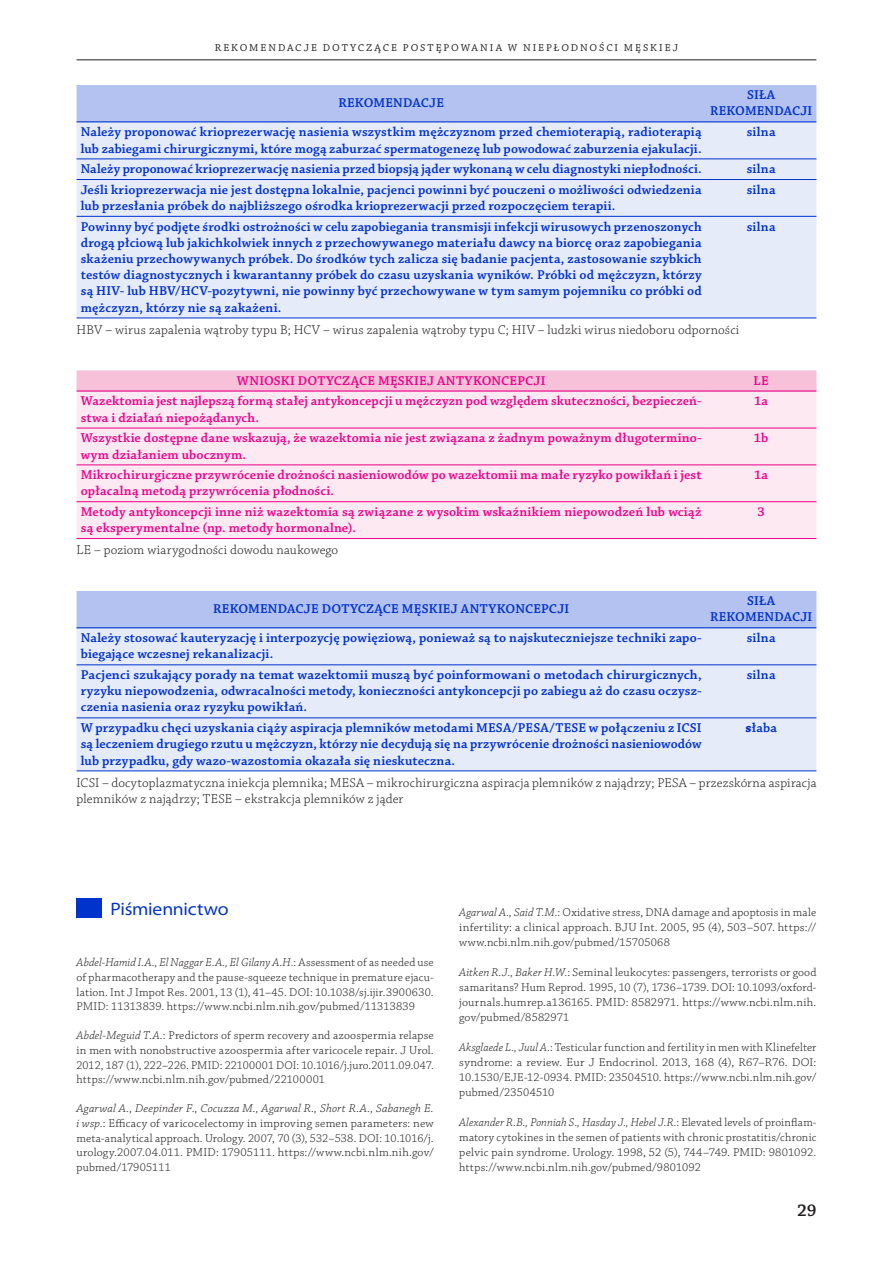
<style>
.page{position:relative;width:893px;height:1263px;background:#fff}
.page>*{position:absolute;margin:0;border:0;box-sizing:border-box;transform-origin:0 0}
.t1{font:semi-expanded 18px "Myriad Pro";letter-spacing:-.015em;color:#0032cc}
.t2{font:600 18px "Chaparral Pro";color:#231f20}
.t3{font:600 13.5px/16.2px "Chaparral Pro";letter-spacing:.01em;color:#0032cc}
.t4{font:600 13.5px/16.2px "Chaparral Pro";letter-spacing:.015em;color:#ed028c}
.t5{font:300 13.5px/16.2px "Chaparral Pro";letter-spacing:.015em;color:#231f20}
.t6{font:300 12px/15.1px "Chaparral Pro";letter-spacing:.015em;color:#231f20;text-align:justify}
.t7{font:10.5px "Chaparral Pro Capt";color:#231f20}
.s1{font-weight:700}
.s2{font-style:italic}
</style>
<div class="page">
<hr style="left:77px;top:60px;width:739px;height:1px;background:#231f20">
<div style="left:77px;top:85px;width:739px;height:36px;background:#b3c2f0"></div>
<div style="left:77px;top:122px;width:739px;height:196px;background:#e6ebfa"></div>
<hr style="left:77px;top:121px;width:629px;height:1px;background:#0032cc">
<hr style="left:706px;top:121px;width:110px;height:1px;background:#0032cc">
<hr style="left:77px;top:158px;width:629px;height:1px;background:#0032cc">
<hr style="left:706px;top:158px;width:110px;height:1px;background:#0032cc">
<hr style="left:77px;top:179px;width:629px;height:1px;background:#0032cc">
<hr style="left:706px;top:179px;width:110px;height:1px;background:#0032cc">
<hr style="left:77px;top:216px;width:629px;height:1px;background:#0032cc">
<hr style="left:706px;top:216px;width:110px;height:1px;background:#0032cc">
<hr style="left:77px;top:318px;width:629px;height:1px;background:#0032cc">
<hr style="left:706px;top:318px;width:110px;height:1px;background:#0032cc">
<div style="left:77px;top:370px;width:739px;height:20px;background:#f7c1d9"></div>
<div style="left:77px;top:392px;width:739px;height:146px;background:#fce9f1"></div>
<hr style="left:77px;top:390px;width:629px;height:2px;background:#ed028c">
<hr style="left:706px;top:390px;width:110px;height:2px;background:#ed028c">
<hr style="left:77px;top:428px;width:629px;height:1px;background:#ed028c">
<hr style="left:706px;top:428px;width:110px;height:1px;background:#ed028c">
<hr style="left:77px;top:464px;width:629px;height:1px;background:#ed028c">
<hr style="left:706px;top:464px;width:110px;height:1px;background:#ed028c">
<hr style="left:77px;top:501px;width:629px;height:1px;background:#ed028c">
<hr style="left:706px;top:501px;width:110px;height:1px;background:#ed028c">
<hr style="left:77px;top:538px;width:629px;height:1px;background:#ed028c">
<hr style="left:706px;top:538px;width:110px;height:1px;background:#ed028c">
<div style="left:77px;top:591px;width:739px;height:36px;background:#b3c2f0"></div>
<div style="left:77px;top:628px;width:739px;height:142px;background:#e6ebfa"></div>
<hr style="left:77px;top:627px;width:629px;height:1px;background:#0032cc">
<hr style="left:706px;top:627px;width:110px;height:1px;background:#0032cc">
<hr style="left:77px;top:664px;width:629px;height:1px;background:#0032cc">
<hr style="left:706px;top:664px;width:110px;height:1px;background:#0032cc">
<hr style="left:77px;top:717px;width:629px;height:1px;background:#0032cc">
<hr style="left:706px;top:717px;width:110px;height:1px;background:#0032cc">
<hr style="left:77px;top:770px;width:629px;height:1px;background:#0032cc">
<hr style="left:706px;top:770px;width:110px;height:1px;background:#0032cc">
<div style="left:77px;top:898px;width:25px;height:19px;background:#0032cc"></div>
<p class="t7" style="left:215px;top:42px;width:19px">REKOMENDACJE</p>
<p class="t7" style="left:323px;top:42px;width:10px">DOTYCZ</p>
<p class="t7" style="left:375px;top:42px;width:16px">ĄCE</p>
<p class="t7" style="left:403px;top:42px;width:10px">POSTĘPOWANIA</p>
<p class="t7" style="left:508px;top:42px;width:25px">W NIEPŁODNO</p>
<p class="t7" style="left:599px;top:42px;width:34px">ŚCI MĘSKIEJ</p>
<p class="t3" style="left:338px;top:95px;width:107px">REKOMENDACJE</p>
<p class="t3" style="left:710px;top:87px;width:104px;text-align:center">SIŁA<br>REKOMENDACJI</p>
<p class="t3" style="left:81px;top:124px;width:622px">Należy proponować krioprezerwację nasienia wszystkim mężczyznom przed chemioterapią, radioterapią lub zabiegami chirurgicznymi, które mogą zaburzać spermatogenezę lub powodować zaburzenia ejakulacji.</p>
<p class="t3" style="left:747px;top:124px;width:30px">silna</p>
<p class="t3" style="left:81px;top:161px;width:622px">Należy proponować krioprezerwację nasienia przed biopsją jąder wykonaną w celu diagnostyki niepłodności.</p>
<p class="t3" style="left:747px;top:161px;width:30px">silna</p>
<p class="t3" style="left:81px;top:182px;width:622px">Jeśli krioprezerwacja nie jest dostępna lokalnie, pacjenci powinni być pouczeni o możliwości odwiedzenia lub przesłania próbek do najbliższego ośrodka krioprezerwacji przed rozpoczęciem terapii.</p>
<p class="t3" style="left:747px;top:182px;width:30px">silna</p>
<p class="t3" style="left:81px;top:219px;width:622px;text-align:justify">Powinny być podjęte środki ostrożności w celu zapobiegania transmisji infekcji wirusowych przenoszonych drogą płciową lub jakichkolwiek innych z przechowywanego materiału dawcy na biorcę oraz zapobiegania skażeniu przechowywanych próbek. Do środków tych zalicza się badanie pacjenta, zastosowanie szybkich testów diagnostycznych i kwarantanny próbek do czasu uzyskania wyników. Próbki od mężczyzn, którzy są HIV- lub HBV/HCV-pozytywni, nie powinny być przechowywane w tym samym pojemniku co próbki od mężczyzn, którzy nie są zakażeni.</p>
<p class="t3" style="left:747px;top:219px;width:30px">silna</p>
<p class="t5" style="left:77px;top:322px;width:664px">HBV – wirus zapalenia wątroby typu B; HCV – wirus zapalenia wątroby typu C; HIV – ludzki wirus niedoboru odporności</p>
<p class="t4" style="left:237px;top:373px;width:310px">WNIOSKI DOTYCZĄCE MĘSKIEJ ANTYKONCEPCJI</p>
<p class="t4" style="left:754px;top:373px;width:17px">LE</p>
<p class="t4" style="left:81px;top:393px;width:622px">Wazektomia jest najlepszą formą stałej antykoncepcji u mężczyzn pod względem skuteczności, bezpieczeń&shy;stwa i działań niepożądanych.</p>
<p class="t4" style="left:754px;top:393px;width:16px">1a</p>
<p class="t4" style="left:81px;top:430px;width:622px">Wszystkie dostępne dane wskazują, że wazektomia nie jest związana z żadnym poważnym długotermino&shy;wym działaniem ubocznym.</p>
<p class="t4" style="left:754px;top:430px;width:16px">1b</p>
<p class="t4" style="left:81px;top:467px;width:622px">Mikrochirurgiczne przywrócenie drożności nasieniowodów po wazektomii ma małe ryzyko powikłań i jest opłacalną metodą przywrócenia płodności.</p>
<p class="t4" style="left:754px;top:467px;width:16px">1a</p>
<p class="t4" style="left:81px;top:504px;width:622px">Metody antykoncepcji inne niż wazektomia są związane z wysokim wskaźnikiem niepowodzeń lub wciąż są eksperymentalne (np. metody hormonalne).</p>
<p class="t4" style="left:757px;top:504px;width:9px">3</p>
<p class="t5" style="left:77px;top:542px;width:263px">LE – poziom wiarygodności dowodu naukowego</p>
<p class="t3" style="left:213px;top:601px;width:358px">REKOMENDACJE DOTYCZĄCE MĘSKIEJ ANTYKONCEPCJI</p>
<p class="t3" style="left:710px;top:593px;width:104px;text-align:center">SIŁA<br>REKOMENDACJI</p>
<p class="t3" style="left:81px;top:630px;width:622px">Należy stosować kauteryzację i interpozycję powięziową, ponieważ są to najskuteczniejsze techniki zapo&shy;biegające wczesnej rekanalizacji.</p>
<p class="t3" style="left:747px;top:630px;width:30px">silna</p>
<p class="t3" style="left:81px;top:667px;width:622px;text-align:justify">Pacjenci szukający porady na temat wazektomii muszą być poinformowani o metodach chirurgicznych, ryzyku niepowodzenia, odwracalności metody, konieczności antykoncepcji po zabiegu aż do czasu oczysz&shy;czenia nasienia oraz ryzyku powikłań.</p>
<p class="t3" style="left:747px;top:667px;width:30px">silna</p>
<p class="t3" style="left:81px;top:720px;width:622px;text-align:justify">W przypadku chęci uzyskania ciąży aspiracja plemników metodami MESA/PESA/TESE w połączeniu z ICSI są leczeniem drugiego rzutu u mężczyzn, którzy nie decydują się na przywrócenie drożności nasieniowodów lub przypadku, gdy wazo-wazostomia okazała się nieskuteczna.</p>
<p class="t3" style="left:745px;top:720px;width:33px"><span class="s1">s</span>łaba</p>
<p class="t5" style="left:77px;top:775px;width:741px">ICSI – docytoplazmatyczna iniekcja plemnika; MESA – mikrochirurgiczna aspiracja plemników z najądrzy; PESA – przezskórna aspiracja plemników z najądrzy; TESE – ekstrakcja plemników z jąder</p>
<h1 class="t1" style="left:111px;top:897px;width:119px">Piśmiennictwo</h1>
<p class="t6" style="left:77px;top:956px;width:359px;line-height:14.7px"><span class="s2">Abdel-Hamid I.A., El Naggar E.A., El Gilany A.H.</span>: Assessment of as needed use of pharmacotherapy and the pause-squeeze technique in premature ejacu&shy;lation. Int J Impot Res. 2001, 13 (1), 41–45. DOI: 10.1038/sj.ijir.3900630.<br>PMID: 11313839. https://www.ncbi.nlm.nih.gov/pubmed/11313839</p>
<p class="t6" style="left:77px;top:1029px;width:359px;line-height:14.7px"><span class="s2">Abdel-Meguid T.A.</span>: Predictors of sperm recovery and azoospermia relapse in men with nonobstructive azoospermia after varicocele repair. J Urol.<br>2012, 187 (1), 222–226. PMID: 22100001 DOI: 10.1016/j.juro.2011.09.047. https://www.ncbi.nlm.nih.gov/pubmed/22100001</p>
<p class="t6" style="left:77px;top:1102px;width:359px;line-height:14.7px"><span class="s2">Agarwal A., Deepinder F., Cocuzza M., Agarwal R., Short R.A., Sabanegh E. i wsp.</span>: Efficacy of varicocelectomy in improving semen parameters: new meta-analytical approach. Urology. 2007, 70 (3), 532–538. DOI: 10.1016/j. urology.2007.04.011. PMID: 17905111. https://www.ncbi.nlm.nih.gov/ pubmed/17905111</p>
<p class="t6" style="left:459px;top:905px;width:359px"><span class="s2">Agarwal A., Said T.M.</span>: Oxidative stress, DNA damage and apoptosis in male infertility: a clinical approach. BJU Int. 2005, 95 (4), 503–507. https:// www.ncbi.nlm.nih.gov/pubmed/15705068</p>
<p class="t6" style="left:459px;top:965px;width:359px"><span class="s2">Aitken R.J., Baker H.W.</span>: Seminal leukocytes: passengers, terrorists or good samaritans? Hum Reprod. 1995, 10 (7), 1736–1739. DOI: 10.1093/oxford&shy;journals.humrep.a136165. PMID: 8582971. https://www.ncbi.nlm.nih. gov/pubmed/8582971</p>
<p class="t6" style="left:459px;top:1040px;width:359px"><span class="s2">Aksglaede L., Juul A.</span>: Testicular function and fertility in men with Klinefelter syndrome: a review. Eur J Endocrinol. 2013, 168 (4), R67–R76. DOI:<br>10.1530/EJE-12-0934. PMID: 23504510. https://www.ncbi.nlm.nih.gov/ pubmed/23504510</p>
<p class="t6" style="left:459px;top:1115px;width:359px"><span class="s2">Alexander R.B., Ponniah S., Hasday J., Hebel J.R.</span>: Elevated levels of proinflam&shy;matory cytokines in the semen of patients with chronic prostatitis/chronic pelvic pain syndrome. Urology. 1998, 52 (5), 744–749. PMID: 9801092. https://www.ncbi.nlm.nih.gov/pubmed/9801092</p>
<h1 class="t2" style="left:797px;top:1200px;width:21px">29</h1>
</div>
